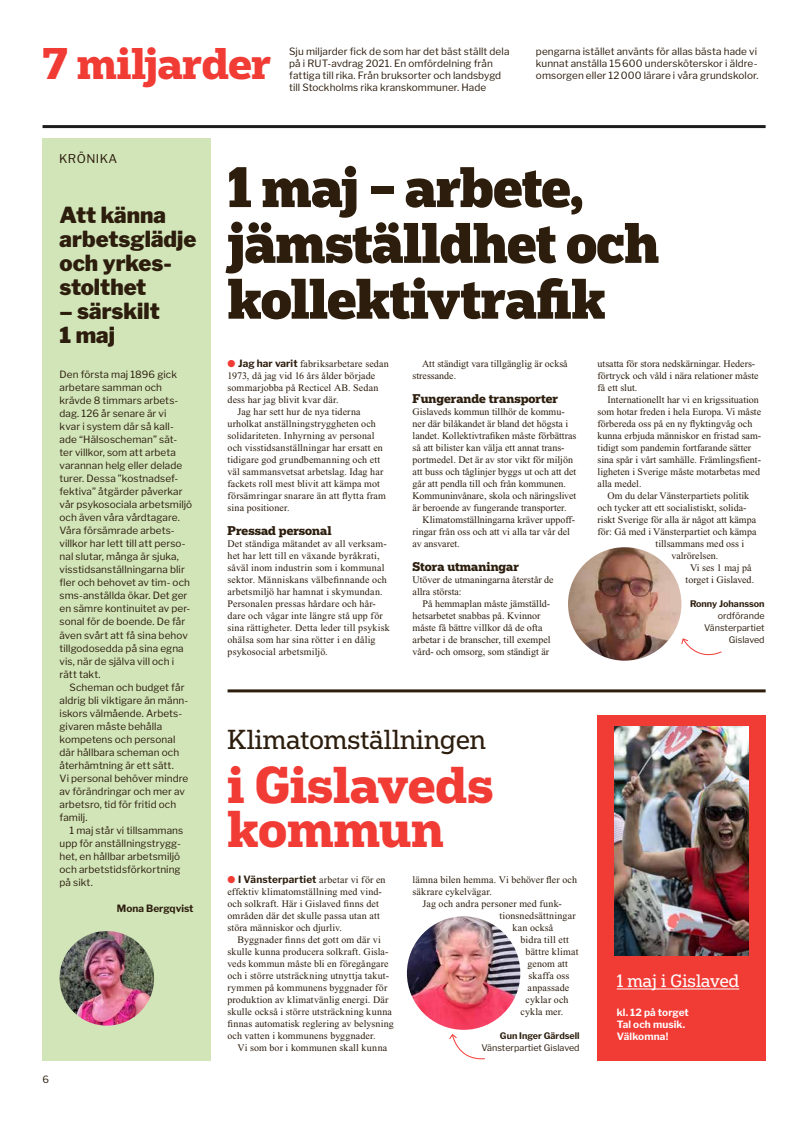
<style>
.page{position:relative;width:794px;height:1126px;background:#fff}
.page>*{position:absolute;margin:0;border:0;box-sizing:border-box;transform-origin:0 0}
.t1{font:900 54px/55.8px "Popular";letter-spacing:-.01em;color:#2c1d0d;scale:.96 1}
.t2{font:700 49px/44px "Popular";color:#f13b35}
.t3{font:700 42px "Popular";letter-spacing:-.01em;color:#f13b35}
.t4{font:26px "Popular";color:#2c1d0d}
.t5{font:900 22px/24px "Libre Franklin";color:#2c1d0d}
.t6{font:17px "Popular";color:#fff}
.t7{font:700 12px "Popular";color:#2c1d0d}
.t8{font:12px "Libre Franklin";letter-spacing:.04em;color:#2c1d0d}
.t9{font:10px/12px "Times New Roman";color:#2c1d0d}
.t10{font:10px/13px "Libre Franklin";letter-spacing:.005em;color:#2c1d0d}
.t11{font:10px/12px "Times New Roman";letter-spacing:.02em;color:#2c1d0d}
.t12{font:700 10px "Libre Franklin";color:#2c1d0d}
.t13{font:700 10px/12px "Libre Franklin";letter-spacing:.01em;color:#fff}
.t14{font:10px "Times New Roman";letter-spacing:.025em;color:#2c1d0d}
.t15{font:9px/12px "Libre Franklin";color:#2c1d0d;text-align:right}
.t16{font:700 9px "Libre Franklin";color:#2c1d0d}
.s1{color:#f13b35}
.s2{font-family:"Libre Franklin";font-weight:700}
.s3{font-family:"Times New Roman";font-weight:400}
</style>
<div class="page">
<hr style="left:43px;top:125px;width:722px;height:3px;background:#1e1d1e">
<hr style="left:227px;top:689px;width:538px;height:3px;background:#2c1d0d">
<div style="left:43px;top:139px;width:167px;height:921px;background:#d2e5b9"></div>
<div style="left:597px;top:715px;width:168px;height:345px;background:#f13b35"></div>
<hr style="left:617px;top:988px;width:122px;height:1px;background:#fff">
<img style="left:60px;top:931px;width:94px;height:94px;border-radius:47px">
<img style="left:568px;top:547px;width:113px;height:113px;border-radius:57px">
<svg style="left:681px;top:638px;width:41px;height:18px"></svg>
<img style="left:407px;top:916px;width:113px;height:113px;border-radius:57px">
<svg style="left:449px;top:1034px;width:36px;height:26px"></svg>
<img style="left:614px;top:727px;width:134px;height:228px">
<h3 class="t3" style="left:43px;top:36px;width:230px">7 miljarder</h3>
<p class="t10" style="left:289px;top:44px;width:222px;line-height:12px">Sju miljarder fick de som har det bäst ställt dela på i RUT-avdrag 2021. En omfördelning från fattiga till rika. Från bruksorter och landsbygd till Stockholms rika kranskommuner. Hade</p>
<p class="t10" style="left:536px;top:44px;width:224px;line-height:12px">pengarna istället använts för allas bästa hade vi kunnat anställa 15600 undersköterskor i äldre&shy;omsorgen eller 12000 lärare i våra grundskolor.</p>
<p class="t8" style="left:59px;top:149px;width:60px">KRÖNIKA</p>
<h3 class="t5" style="left:60px;top:200px;width:138px">Att känna arbetsglädje och yrkes&shy;stolthet</h3>
<h3 class="t5" style="left:60px;top:296px;width:102px">– särskilt<br>1 maj</h3>
<p class="t10" style="left:60px;top:367px;width:134px">Den första maj 1896 gick arbetare samman och krävde 8 timmars arbets&shy;dag. 126 år senare är vi<br>kvar i system där så kall&shy;ade “Hälsoscheman” sät&shy;ter villkor, som att arbeta varannan helg eller delade turer. Dessa ”kostnadsef&shy;fektiva” åtgärder påverkar vår psykosociala arbetsmiljö och även våra vårdtagare.<br>Våra försämrade arbets&shy;villkor har lett till att perso&shy;nal slutar, många är sjuka, visstidsanställningarna blir fler och behovet av tim- och sms-anställda ökar. Det ger en sämre kontinuitet av per&shy;sonal för de boende. De får även svårt att få sina behov tillgodosedda på sina egna vis, när de själva vill och i rätt takt.</p>
<p class="t10" style="left:60px;top:679px;width:130px;text-indent:10px">Scheman och budget får aldrig bli viktigare än männ&shy;iskors välmående. Arbets&shy;givaren måste behålla kompetens och personal där hållbara scheman och återhämtning är ett sätt.<br>Vi personal behöver mindre av förändringar och mer av arbetsro, tid för fritid och familj.</p>
<p class="t10" style="left:60px;top:822px;width:125px;text-indent:10px">1 maj står vi tillsammans upp för anställningstrygg&shy;het, en hållbar arbetsmiljö och arbetstidsförkortning på sikt.</p>
<p class="t12" style="left:117px;top:900px;width:78px">Mona Bergqvist</p>
<p class="t10" style="left:43px;top:1071px;width:8px">6</p>
<h1 class="t1" style="left:227px;top:157px;width:451px">1 maj – arbete, jämställdhet och kollektivtrafik</h1>
<p class="t9" style="left:227px;top:357px;width:163px"><span class="s1">●</span> <span class="s2">Jag har varit</span> fabriksarbetare sedan</p>
<p class="t9" style="left:227px;top:369px;width:149px">1973, då jag vid 16 års ålder började</p>
<p class="t9" style="left:227px;top:381px;width:152px">sommarjobba på Recticel AB. Sedan</p>
<p class="t9" style="left:227px;top:393px;width:113px">dess har jag blivit kvar där.</p>
<p class="t9" style="left:238px;top:405px;width:125px">Jag har sett hur de nya tiderna</p>
<p class="t9" style="left:227px;top:417px;width:150px">urholkat anställningstryggheten och</p>
<p class="t9" style="left:227px;top:429px;width:148px">solidariteten. Inhyrning av personal</p>
<p class="t9" style="left:227px;top:441px;width:157px">och visstidsanställningar har ersatt en</p>
<p class="t9" style="left:227px;top:453px;width:154px">tidigare god grundbemanning och ett</p>
<p class="t9" style="left:227px;top:465px;width:157px">väl sammansvetsat arbetslag. Idag har</p>
<p class="t9" style="left:227px;top:477px;width:154px">fackets roll mest blivit att kämpa mot</p>
<p class="t14" style="left:227px;top:490px;width:160px">försämringar snarare än att flytta fram</p>
<p class="t9" style="left:227px;top:501px;width:63px">sina positioner.</p>
<p class="t7" style="left:227px;top:522px;width:106px">Pressad personal</p>
<p class="t11" style="left:227px;top:537px;width:164px">Det ständiga mätandet av all verksam&shy;het har lett till en växande byråkrati, såväl inom industrin som i kommunal sektor. Människans välbefinnande och arbetsmiljö har hamnat i skymundan.<br>Personalen pressas hårdare och hår&shy;dare och vågar inte längre stå upp för sina rättigheter. Detta leder till psykisk ohälsa som har sina rötter i en dålig psykosocial arbetsmiljö.</p>
<p class="t9" style="left:412px;top:357px;width:157px;text-indent:9px">Att ständigt vara tillgänglig är också stressande.</p>
<p class="t7" style="left:412px;top:390px;width:147px">Fungerande transporter</p>
<p class="t9" style="left:412px;top:405px;width:154px">Gislaveds kommun tillhör de kommu-</p>
<p class="t9" style="left:412px;top:417px;width:157px">ner där bilåkandet är bland det högsta i</p>
<p class="t9" style="left:412px;top:429px;width:165px">landet. Kollektivtrafiken måste förbättras</p>
<p class="t9" style="left:412px;top:441px;width:153px">så att bilister kan välja ett annat trans-</p>
<p class="t9" style="left:412px;top:453px;width:162px">portmedel. Det är av stor vikt för miljön</p>
<p class="t9" style="left:412px;top:465px;width:165px">att buss och tåglinjer byggs ut och att det</p>
<p class="t9" style="left:412px;top:477px;width:155px">går att pendla till och från kommunen.</p>
<p class="t9" style="left:412px;top:489px;width:165px">Kommuninvånare, skola och näringslivet</p>
<p class="t9" style="left:412px;top:501px;width:155px">är beroende av fungerande transporter.</p>
<p class="t9" style="left:422px;top:513px;width:154px">Klimatomställningarna kräver uppoff-</p>
<p class="t9" style="left:412px;top:525px;width:159px">ringar från oss och att vi alla tar vår del</p>
<p class="t9" style="left:412px;top:537px;width:49px">av ansvaret.</p>
<p class="t7" style="left:412px;top:558px;width:108px">Stora utmaningar</p>
<p class="t9" style="left:412px;top:573px;width:143px">Utöver de utmaningarna återstår de allra största:</p>
<p class="t9" style="left:412px;top:597px;width:140px;text-indent:10px">På hemmaplan måste jämställd&shy;hetsarbetet snabbas på. Kvinnor måste få bättre villkor då de ofta arbetar i de branscher, till exempel vård- och omsorg, som ständigt är</p>
<p class="t9" style="left:597px;top:357px;width:162px">utsatta för stora nedskärningar. Heders&shy;förtryck och våld i nära relationer måste få ett slut.</p>
<p class="t9" style="left:597px;top:393px;width:165px;text-indent:10px">Internationellt har vi en krigssituation som hotar freden i hela Europa. Vi måste förbereda oss på en ny flyktingvåg och kunna erbjuda människor en fristad sam&shy;tidigt som pandemin fortfarande sätter sina spår i vårt samhälle. Främlingsfient&shy;ligheten i Sverige måste motarbetas med alla medel.</p>
<p class="t9" style="left:607px;top:489px;width:143px">Om du delar Vänsterpartiets politik</p>
<p class="t9" style="left:597px;top:501px;width:150px">och tycker att ett socialistiskt, solida-</p>
<p class="t9" style="left:597px;top:513px;width:160px">riskt Sverige för alla är något att kämpa</p>
<p class="t9" style="left:597px;top:525px;width:160px">för: Gå med i Vänsterpartiet och kämpa</p>
<p class="t9" style="left:655px;top:537px;width:90px">tillsammans med oss i</p>
<p class="t9" style="left:671px;top:549px;width:48px">valrörelsen.</p>
<p class="t9" style="left:690px;top:561px;width:63px">Vi ses 1 maj på</p>
<p class="t9" style="left:685px;top:573px;width:70px">torget i Gislaved.</p>
<p class="t16" style="left:690px;top:596px;width:76px">Ronny Johansson</p>
<p class="t15" style="left:704px;top:608px;width:62px">ordförande<br>Vänsterpartiet<br>Gislaved</p>
<h3 class="t4" style="left:227px;top:722px;width:260px">Klimatomställningen</h3>
<h2 class="t2" style="left:227px;top:760px;width:267px">i Gislaveds kommun</h2>
<p class="t12" style="left:227px;top:871px;width:160px"><span class="s1">●</span> I Vänsterpartiet <span class="s3">arbetar vi för en</span></p>
<p class="t9" style="left:227px;top:885px;width:156px">effektiv klimatomställning med vind&shy;och solkraft. Här i Gislaved finns det områden där det skulle passa utan att störa människor och djurliv.</p>
<p class="t9" style="left:227px;top:933px;width:168px;text-indent:10px">Byggnader finns det gott om där vi skulle kunna producera solkraft. Gisla&shy;veds kommun måste bli en föregångare och i större utsträckning utnyttja takut&shy;rymmen på kommunens byggnader för produktion av klimatvänlig energi. Där skulle också i större utsträckning kunna finnas automatisk reglering av belysning och vatten i kommunens byggnader.</p>
<p class="t9" style="left:237px;top:1041px;width:151px">Vi som bor i kommunen skall kunna</p>
<p class="t9" style="left:412px;top:873px;width:166px">lämna bilen hemma. Vi behöver fler och</p>
<p class="t9" style="left:412px;top:885px;width:81px">säkrare cykelvägar.</p>
<p class="t9" style="left:422px;top:897px;width:141px">Jag och andra personer med funk-</p>
<p class="t9" style="left:499px;top:909px;width:78px">tionsnedsättningar</p>
<p class="t11" style="left:512px;top:921px;width:42px">kan också</p>
<p class="t9" style="left:520px;top:933px;width:50px">bidra till ett</p>
<p class="t9" style="left:525px;top:945px;width:54px">bättre klimat</p>
<p class="t9" style="left:527px;top:957px;width:42px">genom att</p>
<p class="t9" style="left:528px;top:969px;width:42px">skaffa oss</p>
<p class="t9" style="left:527px;top:981px;width:43px">anpassade</p>
<p class="t9" style="left:525px;top:993px;width:44px">cyklar och</p>
<p class="t9" style="left:520px;top:1005px;width:44px">cykla mer.</p>
<p class="t16" style="left:500px;top:1028px;width:81px">Gun Inger Gärdsell</p>
<p class="t15" style="left:481px;top:1040px;width:100px">Vänsterpartiet Gislaved</p>
<h3 class="t6" style="left:617px;top:969px;width:124px">1 maj i Gislaved</h3>
<p class="t13" style="left:617px;top:1005px;width:74px">kl. 12 på torget<br>Tal och musik.<br>Välkomna!</p>
</div>
